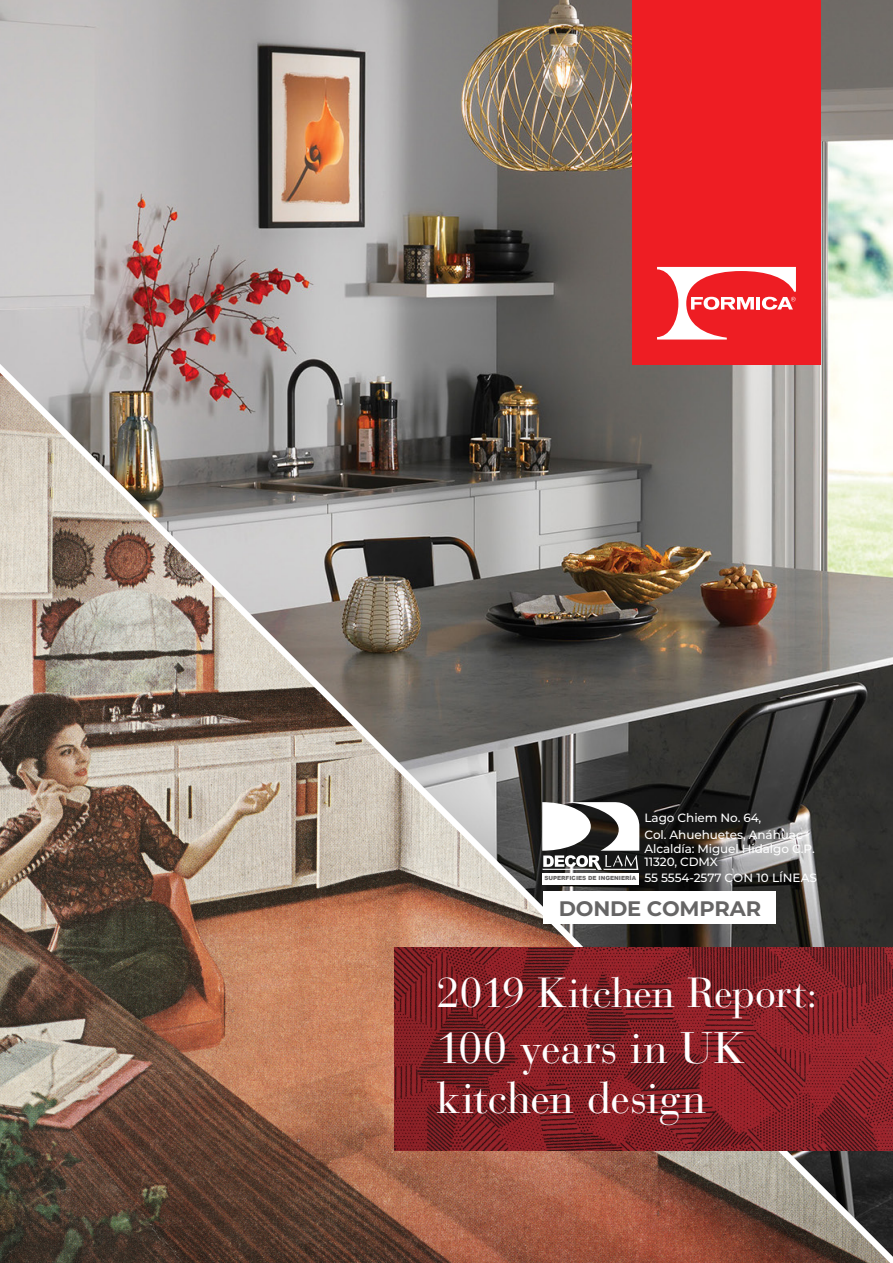
<style>
.page{position:relative;width:893px;height:1263px;background:#fff}
.page>*{position:absolute;margin:0;border:0;box-sizing:border-box;transform-origin:0 0}
.t1{font:43.95px/50.1px "Bauer Bodoni Std";color:#fff}
.t2{font:41.7px "Bauer Bodoni Std";letter-spacing:-.01em;color:#fff}
.t3{font:700 21px "Montserrat";letter-spacing:-.01em;color:#666565}
.t4{font:500 12px/16.4px "Montserrat";letter-spacing:-.01em;color:#fff}
.t5{font:900 5.7px "Arial";color:#666565}
.s1{font-family:"Montserrat";font-weight:500;font-size:12px;color:#fff}
</style>
<div class="page">
<img style="left:0;top:0;width:893px;height:324px">
<img style="left:0;top:324px;width:893px;height:939px">
<img style="left:394px;top:947px;width:499px;height:203px">
<div style="left:632px;top:0;width:189px;height:364px;background:#ee1d23"></div>
<svg style="left:657px;top:267px;width:139px;height:73px"></svg>
<div style="left:542px;top:873px;width:96px;height:11px;background:#fff"></div>
<div style="left:543px;top:891px;width:232px;height:32px;background:#fff"></div>
<svg style="left:542px;top:802px;width:97px;height:68px"></svg>
<p class="t4" style="left:644px;top:809px;width:160px">Lago Chiem No. 64,<br>Col. Ahuehuetes, Anáhuac</p>
<p class="t4" style="left:644px;top:842px;width:172px;line-height:12.5px">Alcaldía: Miguel Hidalgo C.P.<br>11320, CDMX</p>
<p class="t5" style="left:544px;top:874px;width:274px">SUPERFICIES DE INGENIERÍA <span class="s1">55 5554-2577 CON 10 LÍNEAS</span></p>
<h3 class="t3" style="left:559px;top:893px;width:204px">DONDE COMPRAR</h3>
<p class="t2" style="left:437px;top:967px;width:383px">2019 Kitchen Report:</p>
<p class="t1" style="left:437px;top:1023px;width:310px">100 years in UK kitchen design</p>
</div>
